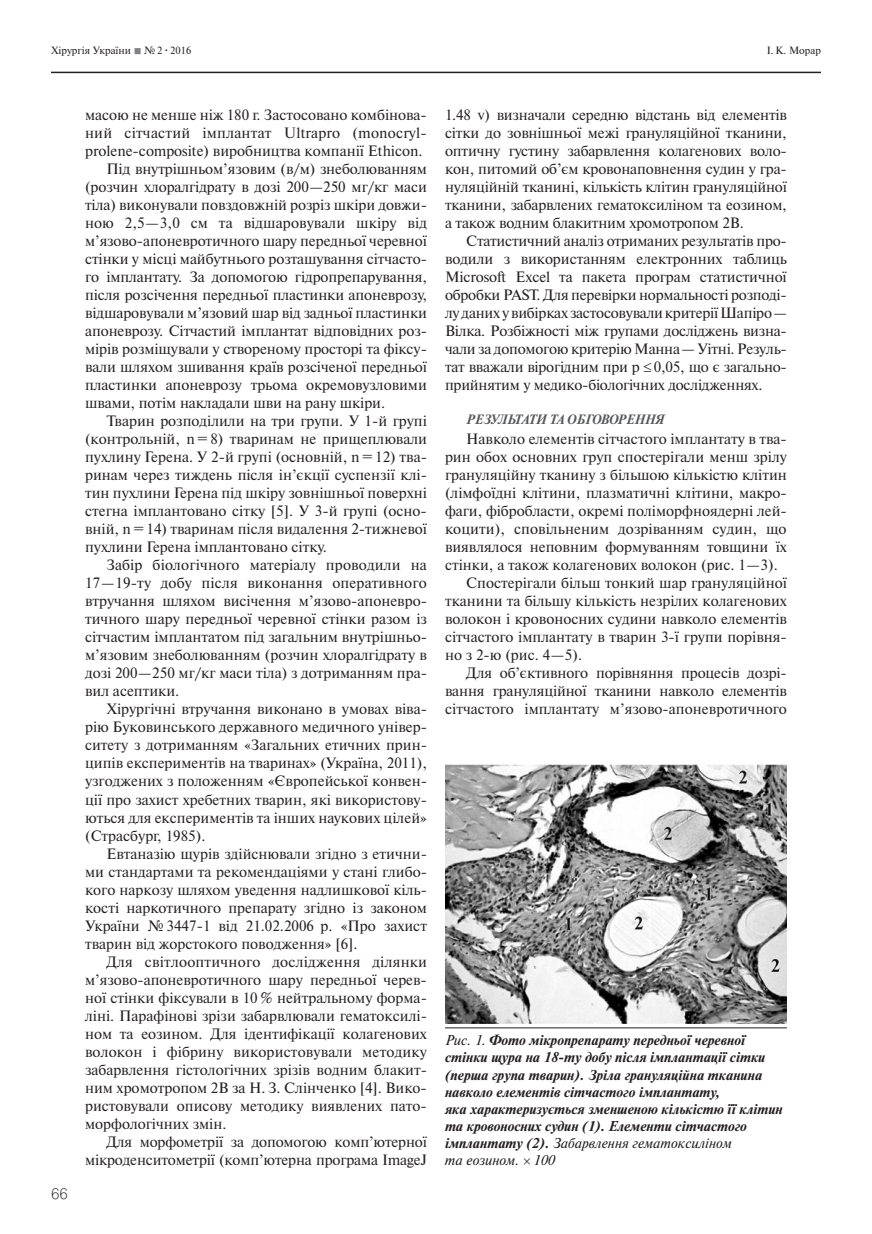
<style>
.page{position:relative;width:872px;height:1234px;background:#fff}
.page>*{position:absolute;margin:0;border:0;box-sizing:border-box;transform-origin:0 0}
.t1{font:15px/18px "Newton C";color:#231f20;text-align:justify}
.t2{font:15px "Pragmatica Light C";color:#231f20}
.t3{font:italic 700 14.25px/17.1px "Newton C";color:#231f20}
.t4{font:italic 700 13.5px "Newton C";letter-spacing:-.01em;color:#57585a}
.t5{font:10.5px "Newton C";color:#231f20}
.s1{color:#808285}
.s2{font-weight:700}
.s3{font-weight:400}
</style>
<div class="page">
<hr style="left:51px;top:72px;width:770px;height:1px;background:#231f20">
<hr style="left:445px;top:1027px;width:342px;height:1px;background:#231f20">
<img style="left:445px;top:764px;width:342px;height:258px">
<p class="t5" style="left:51px;top:45px;width:142px">Хірургія України <span class="s1">■</span> № 2 <span class="s2">·</span> 2016</p>
<p class="t5" style="left:766px;top:45px;width:56px">І. К. Морар</p>
<p class="t2" style="left:51px;top:1184px;width:18px">66</p>
<p class="t1" style="left:85px;top:106px;width:343px">масою не менше ніж 180 г. Застосовано комбінова-</p>
<p class="t1" style="left:85px;top:124px;width:343px">ний сітчастий імплантат Ultrapro (monocryl-</p>
<p class="t1" style="left:85px;top:142px;width:339px">prolene-composite) виробництва компанії Ethicon.</p>
<p class="t1" style="left:106px;top:160px;width:322px">Під внутрішньом’язовим (в/м) знеболюванням</p>
<p class="t1" style="left:85px;top:178px;width:343px">(розчин хлоралгідрату в дозі 200 — 250 мг/кг маси</p>
<p class="t1" style="left:85px;top:196px;width:343px">тіла) виконували повздовжній розріз шкіри довжи-</p>
<p class="t1" style="left:85px;top:214px;width:343px">ною 2,5 — 3,0 см та відшаровували шкіру від</p>
<p class="t1" style="left:85px;top:232px;width:343px">м’язово-апоневротичного шару передньої черевної</p>
<p class="t1" style="left:85px;top:250px;width:343px">стінки у місці майбутнього розташування сітчасто-</p>
<p class="t1" style="left:85px;top:268px;width:343px">го імплантату. За допомогою гідропрепарування,</p>
<p class="t1" style="left:85px;top:286px;width:343px">після розсічення передньої пластинки апоневрозу,</p>
<p class="t1" style="left:85px;top:304px;width:343px">відшаровували м’язовий шар від задньої пластинки</p>
<p class="t1" style="left:85px;top:322px;width:343px">апоневрозу. Сітчастий імплантат відповідних роз-</p>
<p class="t1" style="left:85px;top:340px;width:343px">мірів розміщували у створеному просторі та фіксу-</p>
<p class="t1" style="left:85px;top:358px;width:343px">вали шляхом зшивання країв розсіченої передньої</p>
<p class="t1" style="left:85px;top:376px;width:343px">пластинки апоневрозу трьома окремовузловими</p>
<p class="t1" style="left:85px;top:394px;width:301px">швами, потім накладали шви на рану шкіри.</p>
<p class="t1" style="left:106px;top:412px;width:322px">Тварин розподілили на три групи. У 1-й групі</p>
<p class="t1" style="left:85px;top:430px;width:343px">(контрольній, n = 8) тваринам не прищеплювали</p>
<p class="t1" style="left:85px;top:448px;width:343px">пухлину Герена. У 2-й групі (основній, n = 12) тва-</p>
<p class="t1" style="left:85px;top:466px;width:343px">ринам через тиждень після ін’єкції суспензії клі-</p>
<p class="t1" style="left:85px;top:484px;width:343px">тин пухлини Герена під шкіру зовнішньої поверхні</p>
<p class="t1" style="left:85px;top:502px;width:343px">стегна імплантовано сітку [5]. У 3-й групі (осно-</p>
<p class="t1" style="left:85px;top:520px;width:343px">вній, n = 14) тваринам після видалення 2-тижневої</p>
<p class="t1" style="left:85px;top:538px;width:243px">пухлини Герена імплантовано сітку.</p>
<p class="t1" style="left:106px;top:556px;width:322px">Забір біологічного матеріалу проводили на</p>
<p class="t1" style="left:85px;top:574px;width:343px">17 — 19-ту добу після виконання оперативного</p>
<p class="t1" style="left:85px;top:592px;width:343px">втручання шляхом висічення м’язово-апо нев ро-</p>
<p class="t1" style="left:85px;top:610px;width:343px">тичного шару передньої черевної стінки разом із</p>
<p class="t1" style="left:85px;top:628px;width:343px">сітчастим імплантатом під загальним внутріш ньо-</p>
<p class="t1" style="left:85px;top:646px;width:343px">м’язовим знеболюванням (розчин хлоралгідрату в</p>
<p class="t1" style="left:85px;top:664px;width:343px">дозі 200 — 250 мг/кг маси тіла) з дотриманням пра-</p>
<p class="t1" style="left:85px;top:682px;width:96px">вил асептики.</p>
<p class="t1" style="left:106px;top:700px;width:322px">Хірургічні втручання виконано в умовах віва-</p>
<p class="t1" style="left:85px;top:718px;width:343px">рію Буковинського державного медичного універ-</p>
<p class="t1" style="left:85px;top:736px;width:343px">ситету з дотриманням «Загальних етичних прин-</p>
<p class="t1" style="left:85px;top:754px;width:343px">ципів експериментів на тваринах» (Україна, 2011),</p>
<p class="t1" style="left:85px;top:772px;width:343px">узгоджених з положенням «Європейської конвен-</p>
<p class="t1" style="left:85px;top:790px;width:343px">ції про захист хребетних тварин, які використову-</p>
<p class="t1" style="left:85px;top:808px;width:343px">ються для експериментів та інших наукових цілей»</p>
<p class="t1" style="left:85px;top:826px;width:122px">(Страсбург, 1985).</p>
<p class="t1" style="left:106px;top:844px;width:322px">Евтаназію щурів здійснювали згідно з етични-</p>
<p class="t1" style="left:85px;top:862px;width:343px">ми стандартами та рекомендаціями у стані глибо-</p>
<p class="t1" style="left:85px;top:880px;width:343px">кого наркозу шляхом уведення надлишкової кіль-</p>
<p class="t1" style="left:85px;top:898px;width:343px">кості наркотичного препарату згідно із законом</p>
<p class="t1" style="left:85px;top:916px;width:343px">України № 3447-1 від 21.02.2006 р. «Про захист</p>
<p class="t1" style="left:85px;top:934px;width:274px">тварин від жорстокого поводження» [6].</p>
<p class="t1" style="left:106px;top:952px;width:322px">Для світлооптичного дослідження ділянки</p>
<p class="t1" style="left:85px;top:970px;width:343px">м’язово-апоневротичного шару передньої черев-</p>
<p class="t1" style="left:85px;top:988px;width:343px">ної стінки фіксували в 10 % нейтральному форма-</p>
<p class="t1" style="left:85px;top:1006px;width:343px">ліні. Парафінові зрізи забарвлювали гематоксилі-</p>
<p class="t1" style="left:85px;top:1024px;width:343px">ном та еозином. Для ідентифікації колагенових</p>
<p class="t1" style="left:85px;top:1042px;width:343px">волокон і фібрину використовували методику</p>
<p class="t1" style="left:85px;top:1060px;width:343px">забарвлення гістологічних зрізів водним блакит-</p>
<p class="t1" style="left:85px;top:1078px;width:343px">ним хромотропом 2В за Н. З. Слінченко [4]. Вико-</p>
<p class="t1" style="left:85px;top:1096px;width:343px">ристовували описову методику виявлених пато-</p>
<p class="t1" style="left:85px;top:1114px;width:143px">морфологічних змін.</p>
<p class="t1" style="left:106px;top:1132px;width:322px">Для морфометрії за допомогою комп’ютерної</p>
<p class="t1" style="left:85px;top:1150px;width:343px">мікроденситометрії (комп’ютерна програма ImageJ</p>
<p class="t1" style="left:445px;top:106px;width:343px">1.48 v) визначали середню відстань від елементів сітки до зовнішньої межі грануляційної тканини, оптичну густину забарвлення колагенових воло&shy;кон, питомий об’єм кровонаповнення судин у гра&shy;нуляційній тканині, кількість клітин грануляційної тканини, забарвлених гематоксиліном та еозином, а також водним блакитним хромотропом 2В.</p>
<p class="t1" style="left:445px;top:232px;width:343px;text-indent:21px">Статистичний аналіз отриманих результатів про&shy;водили з використанням електронних таблиць Microsoft Excel та пакета програм статистичної обробки PAST. Для перевірки нормальності розподі&shy;лу даних у вибірках застосовували критерії Шапіро — Вілка. Розбіжності між групами досліджень визна&shy;чали за допомогою критерію Манна— Уітні. Резуль&shy;тат вважали вірогідним при р ≤0,05, що є загально&shy;прийнятим у медико-біологічних дослідженнях.</p>
<p class="t4" style="left:466px;top:412px;width:199px">РЕЗУЛЬТАТИ ТА ОБГОВОРЕННЯ</p>
<p class="t1" style="left:466px;top:430px;width:322px">Навколо елементів сітчастого імплантату в тва-</p>
<p class="t1" style="left:445px;top:448px;width:343px">рин обох основних груп спостерігали менш зрілу</p>
<p class="t1" style="left:445px;top:466px;width:343px">грануляційну тканину з більшою кількістю клітин</p>
<p class="t1" style="left:445px;top:484px;width:343px">(лімфоїдні клітини, плазматичні клітини, макро-</p>
<p class="t1" style="left:445px;top:502px;width:343px">фаги, фібробласти, окремі поліморфноядерні лей-</p>
<p class="t1" style="left:445px;top:520px;width:343px">коцити), сповільненим дозріванням судин, що</p>
<p class="t1" style="left:445px;top:538px;width:343px">виявлялося неповним формуванням товщини їх</p>
<p class="t1" style="left:445px;top:556px;width:334px">стінки, а також колагенових волокон (рис. 1 — 3).</p>
<p class="t1" style="left:466px;top:574px;width:322px">Спостерігали більш тонкий шар грануляційної</p>
<p class="t1" style="left:445px;top:592px;width:343px">тканини та більшу кількість незрілих колагенових</p>
<p class="t1" style="left:445px;top:610px;width:343px">волокон і кровоносних судини навколо елементів</p>
<p class="t1" style="left:445px;top:628px;width:343px">сітчастого імплантату в тварин 3-ї групи порівня-</p>
<p class="t1" style="left:445px;top:646px;width:139px">но з 2-ю (рис. 4 — 5).</p>
<p class="t1" style="left:466px;top:664px;width:322px">Для об’єктивного порівняння процесів дозрі-</p>
<p class="t1" style="left:445px;top:682px;width:343px">вання грануляційної тканини навколо елементів</p>
<p class="t1" style="left:445px;top:700px;width:343px">сітчастого імплантату м’язово-апоневротичного</p>
<p class="t3" style="left:445px;top:1031px;width:339px"><span class="s3">Рис. 1.</span> Фото мікропрепарату передньої черевної стінки щура на 18-ту добу після імплантації сітки (перша група тварин). Зріла грануляційна тканина навколо елементів сітчастого імплантату,<br>яка характеризується зменшеною кількістю її клітин та кровоносних судин (1). Елементи сітчастого імплантату (2). <span class="s3">Забарвлення гематоксиліном<br>та еозином. 100</span></p>
</div>
